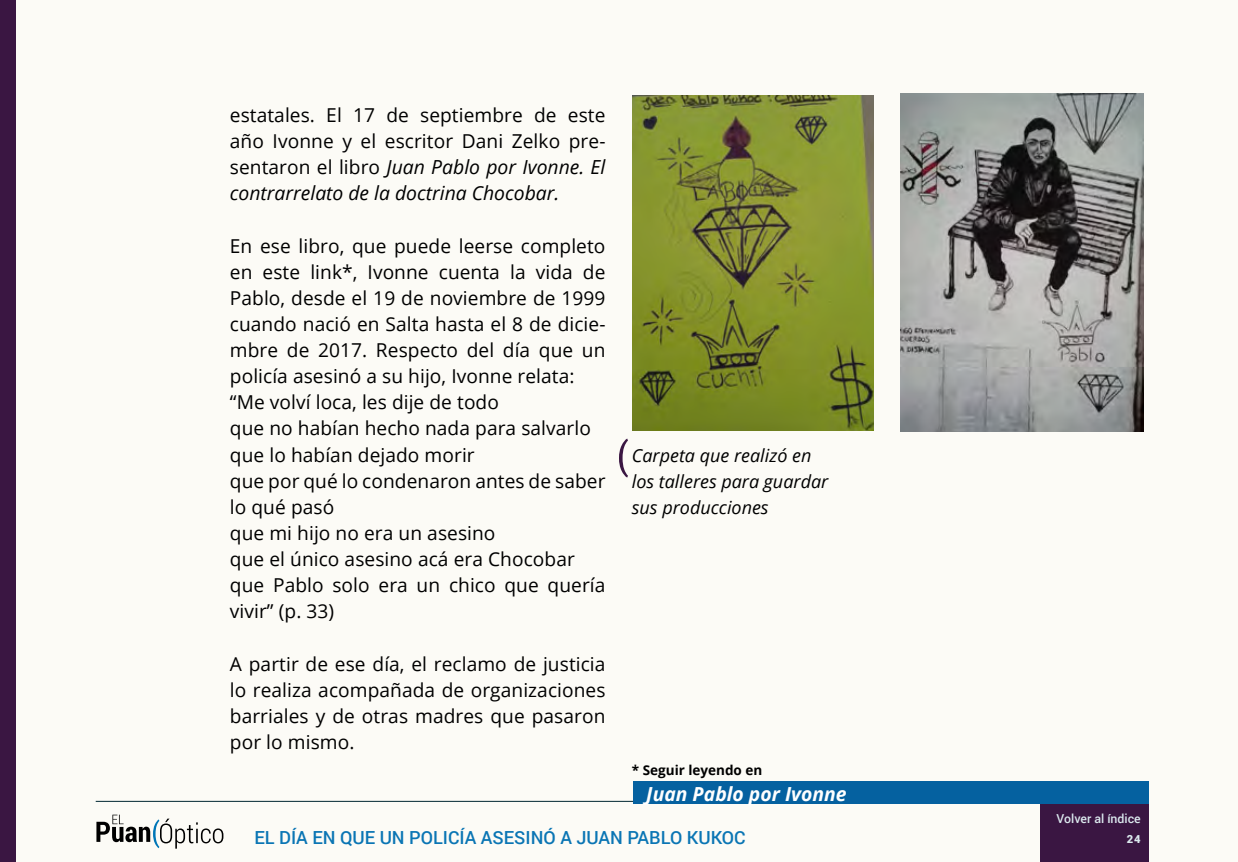
<style>
.page{position:relative;width:1238px;height:862px;background:#fff}
.page>*{position:absolute;margin:0;border:0;box-sizing:border-box;transform-origin:0 0}
.t1{font:italic 19.35px/26.1px "Open Sans";color:#000}
.t2{font:italic 700 19.35px "Open Sans";color:#fff}
.t3{font:19.12px/26.1px "Open Sans";letter-spacing:.005em;color:#000}
.t4{font:italic 18px/26.1px "Open Sans";color:#000}
.t5{font:500 18px "Roboto";color:#0a75b4}
.t6{font:700 13.5px "Open Sans";color:#000}
.t7{font:500 12.38px "Roboto";color:#dbe9ee}
.t8{font:900 11.25px "Roboto";color:#dbe9ee}
.s1{font-style:normal;font-size:19.12px}
</style>
<div class="page">
<div style="left:0;top:0;width:1237px;height:861px;background:#fcfbf6"></div>
<div style="left:0;top:0;width:16px;height:861px;background:#3a1642"></div>
<div style="left:1039px;top:800px;width:109px;height:61px;background:#3a1642"></div>
<hr style="left:96px;top:800px;width:1052px;height:1px;background:#002732">
<svg style="left:96px;top:814px;width:127px;height:34px"></svg>
<img style="left:632px;top:96px;width:241px;height:335px">
<div style="left:632px;top:781px;width:516px;height:22px;background:#0561a0"></div>
<img style="left:900px;top:93px;width:243px;height:338px">
<svg style="left:619px;top:438px;width:9px;height:39px"></svg>
<p class="t3" style="left:230px;top:101px;width:377px">estatales. El 17 de septiembre de este año Ivonne y el escritor Dani Zelko pre-</p>
<p class="t1" style="left:230px;top:153px;width:377px"><span class="s1">sentaron el libro</span> Juan Pablo por Ivonne. El contrarrelato de la doctrina Chocobar.</p>
<p class="t3" style="left:230px;top:232px;width:377px">En ese libro, que puede leerse completo en este link*, Ivonne cuenta la vida de<br>Pablo, desde el 19 de noviembre de 1999 cuando nació en Salta hasta el 8 de dicie&shy;mbre de 2017. Respecto del día que un policía asesinó a su hijo, Ivonne relata: “Me volví loca, les dije de todo<br>que no habían hecho nada para salvarlo que lo habían dejado morir<br>que por qué lo condenaron antes de saber lo qué pasó<br>que mi hijo no era un asesino<br>que el único asesino acá era Chocobar que Pablo solo era un chico que quería vivir” (p. 33)</p>
<p class="t3" style="left:230px;top:649px;width:377px;text-align:justify">A partir de ese día, el reclamo de justicia lo realiza acompañada de organizaciones barriales y de otras madres que pasaron por lo mismo.</p>
<p class="t4" style="left:632px;top:441px;width:198px">Carpeta que realizó en los talleres para guardar sus producciones</p>
<p class="t6" style="left:632px;top:760px;width:132px">* Seguir leyendo en</p>
<p class="t2" style="left:646px;top:780px;width:202px">Juan Pablo por Ivonne</p>
<p class="t5" style="left:254px;top:824px;width:492px">EL DÍA EN QUE UN POLICÍA ASESINÓ A JUAN PABLO KUKOC</p>
<p class="t7" style="left:1056px;top:809px;width:86px">Volver al índice</p>
<p class="t8" style="left:1126px;top:830px;width:16px">24</p>
</div>
